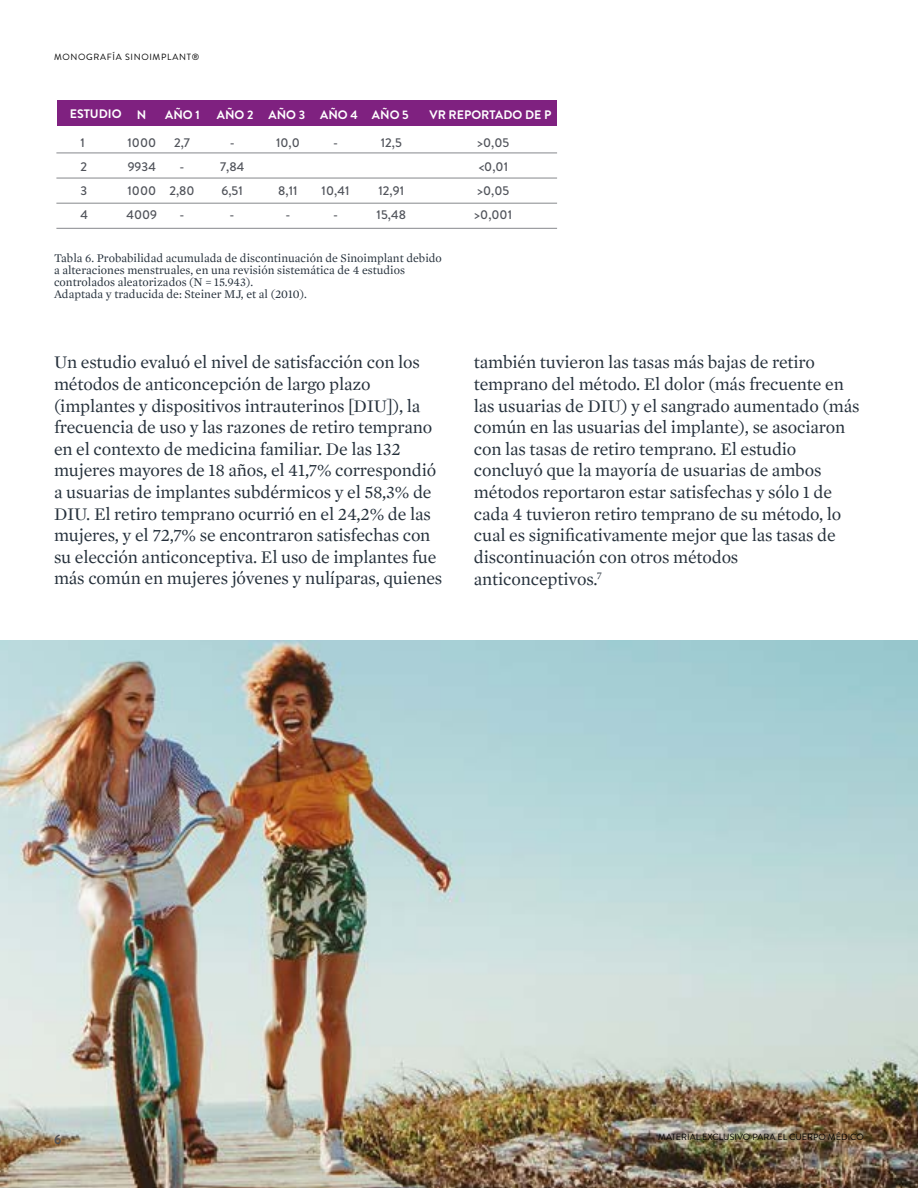
<style>
.page{position:relative;width:918px;height:1188px;background:#fff}
.page>*{position:absolute;margin:0;border:0;box-sizing:border-box;transform-origin:0 0}
.t1{font:18px/21.6px "Mercury Text G1";letter-spacing:-.01em;color:#25303b}
.t2{font:700 13.5px "Brandon Grotesque";color:#50535a}
.t3{font:500 12.75px/24px "Brandon Grotesque";letter-spacing:.005em;color:#50535a;text-align:center}
.t4{font:700 12.3px "Brandon Grotesque";color:#fff}
.t5{font:12px/12px "Mercury Text G1";color:#25303b}
.t6{font:9px "Brandon Grotesque";color:#000}
.t7{font:9px "Brandon Grotesque";letter-spacing:.075em;color:#000}
</style>
<div class="page">
<img style="left:0;top:640px;width:918px;height:548px">
<hr style="left:56px;top:153px;width:501px;height:1px;background:#86888c">
<hr style="left:56px;top:178px;width:501px;height:1px;background:#86888c">
<hr style="left:56px;top:203px;width:501px;height:1px;background:#86888c">
<hr style="left:56px;top:228px;width:501px;height:1px;background:#86888c">
<div style="left:57px;top:100px;width:500px;height:26px;background:#7f2180"></div>
<p class="t7" style="left:54px;top:51px;width:147px">MONOGRAFÍA SINOIMPLANT®</p>
<p class="t4" style="left:70px;top:105px;width:78px">ESTUDIO N</p>
<p class="t4" style="left:165px;top:106px;width:36px">AÑO 1</p>
<p class="t4" style="left:217px;top:106px;width:193px">AÑO 2 AÑO 3 AÑO 4 AÑO 5</p>
<p class="t4" style="left:430px;top:106px;width:123px">VR REPORTADO DE P</p>
<p class="t3" style="left:81px;top:131px;width:9px;text-align:left">1<br>2<br>3<br>4</p>
<p class="t3" style="left:169px;top:131px;width:27px">2,7<br>-<br>2,80 -</p>
<p class="t3" style="left:126px;top:131px;width:32px;text-align:justify">1000<br>9934<br>1000<br>4009</p>
<p class="t3" style="left:220px;top:131px;width:26px">-<br>7,84<br>6,51 -</p>
<p class="t3" style="left:276px;top:131px;width:25px">10,0</p>
<p class="t3" style="left:381px;top:131px;width:23px">12,5</p>
<p class="t3" style="left:377px;top:179px;width:31px;text-align:left">12,91<br>15,48</p>
<p class="t3" style="left:475px;top:131px;width:39px">&gt;0,05 &lt;0,01 &gt;0,05 &gt;0,001</p>
<p class="t3" style="left:333px;top:131px;width:6px">-</p>
<p class="t3" style="left:322px;top:179px;width:29px">10,41 -</p>
<p class="t3" style="left:278px;top:179px;width:21px">8,11 -</p>
<p class="t5" style="left:54px;top:253px;width:389px">Tabla 6. Probabilidad acumulada de discontinuación de Sinoimplant debido a alteraciones menstruales, en una revisión sistemática de 4 estudios controlados aleatorizados (N = 15.943).<br>Adaptada y traducida de: Steiner MJ, et al (2010).</p>
<p class="t1" style="left:54px;top:352px;width:390px">Un estudio evaluó el nivel de satisfacción con los métodos de anticoncepción de largo plazo (implantes y dispositivos intrauterinos [DIU]), la frecuencia de uso y las razones de retiro temprano en el contexto de medicina familiar. De las 132 mujeres mayores de 18 años, el 41,7% correspondió a usuarias de implantes subdérmicos y el 58,3% de DIU. El retiro temprano ocurrió en el 24,2% de las mujeres, y el 72,7% se encontraron satisfechas con su elección anticonceptiva. El uso de implantes fue más común en mujeres jóvenes y nulíparas, quienes</p>
<p class="t1" style="left:474px;top:352px;width:387px">también tuvieron las tasas más bajas de retiro temprano del método. El dolor (más frecuente en las usuarias de DIU) y el sangrado aumentado (más común en las usuarias del implante), se asociaron con las tasas de retiro temprano. El estudio concluyó que la mayoría de usuarias de ambos métodos reportaron estar satisfechas y sólo 1 de cada 4 tuvieron retiro temprano de su método, lo cual es significativamente mejor que las tasas de discontinuación con otros métodos anticonceptivos.<sup>7</sup></p>
<p class="t2" style="left:54px;top:1130px;width:9px">6</p>
<p class="t6" style="left:658px;top:1131px;width:207px">MATERIAL EXCLUSIVO PARA EL CUERPO MÉDICO</p>
</div>
